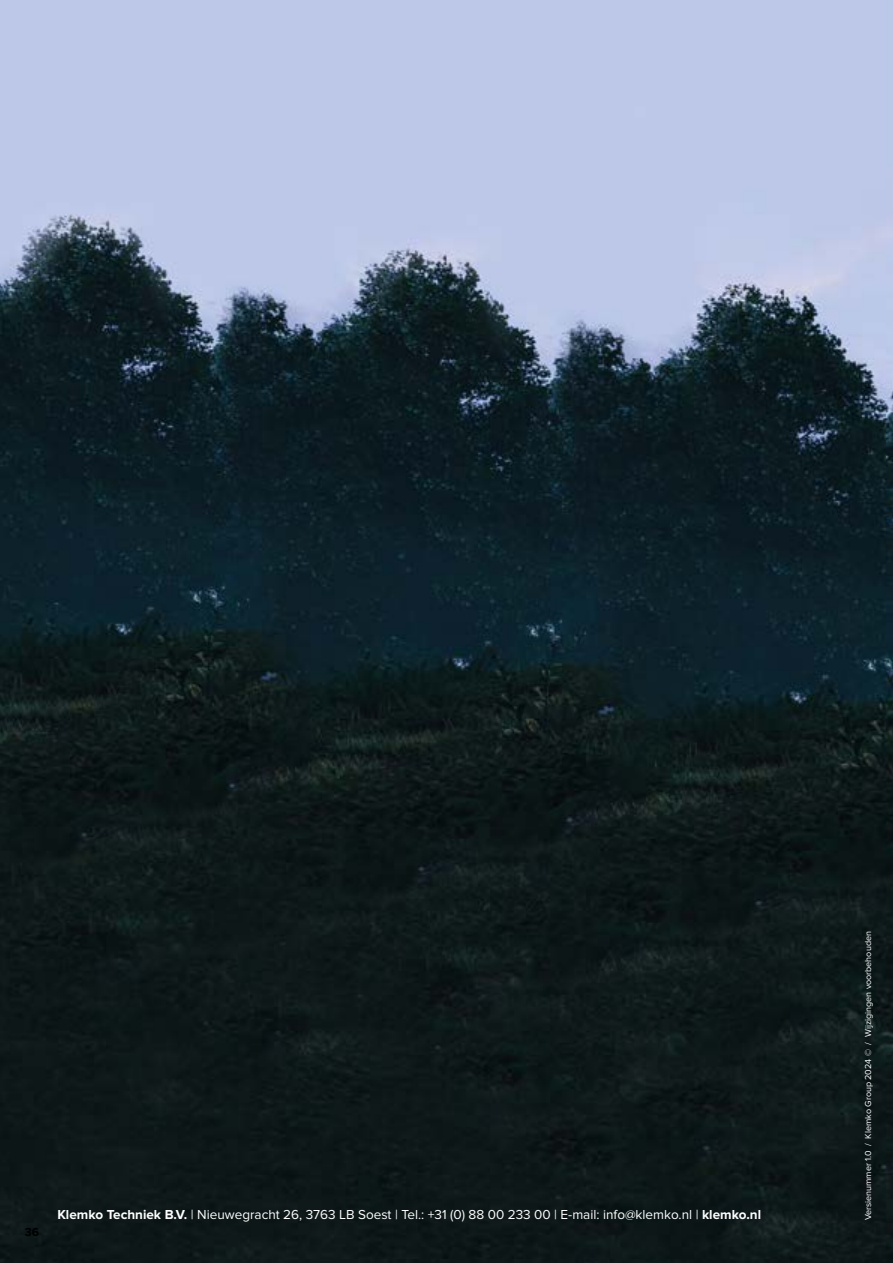
<style>
.page{position:relative;width:893px;height:1263px;background:#fff}
.page>*{position:absolute;margin:0;border:0;box-sizing:border-box;transform-origin:0 0}
.t1{font:13.5px "Proxima Nova";color:#fff}
.t2{font:700 12px "Proxima Nova";color:#000}
.t3{font:9px "Proxima Nova";color:#fff}
.s1{font-weight:700}
</style>
<div class="page">
<img style="left:0;top:0;width:893px;height:1263px">
<p class="t2" style="left:25px;top:1225px;width:16px">36</p>
<p class="t1" style="left:57px;top:1206px;width:705px"><span class="s1">Klemko Techniek B.V.</span> | Nieuwegracht 26, 3763 LB Soest | Tel.: +31 (0) 88 00 233 00 | E-mail: info@klemko.nl | <span class="s1">klemko.nl</span></p>
<p class="t3" style="left:863px;top:1220px;width:291px;rotate:-90deg">Versienummer 1.0 / Klemko Group 2024 © / Wijzigingen voorbehouden</p>
</div>
